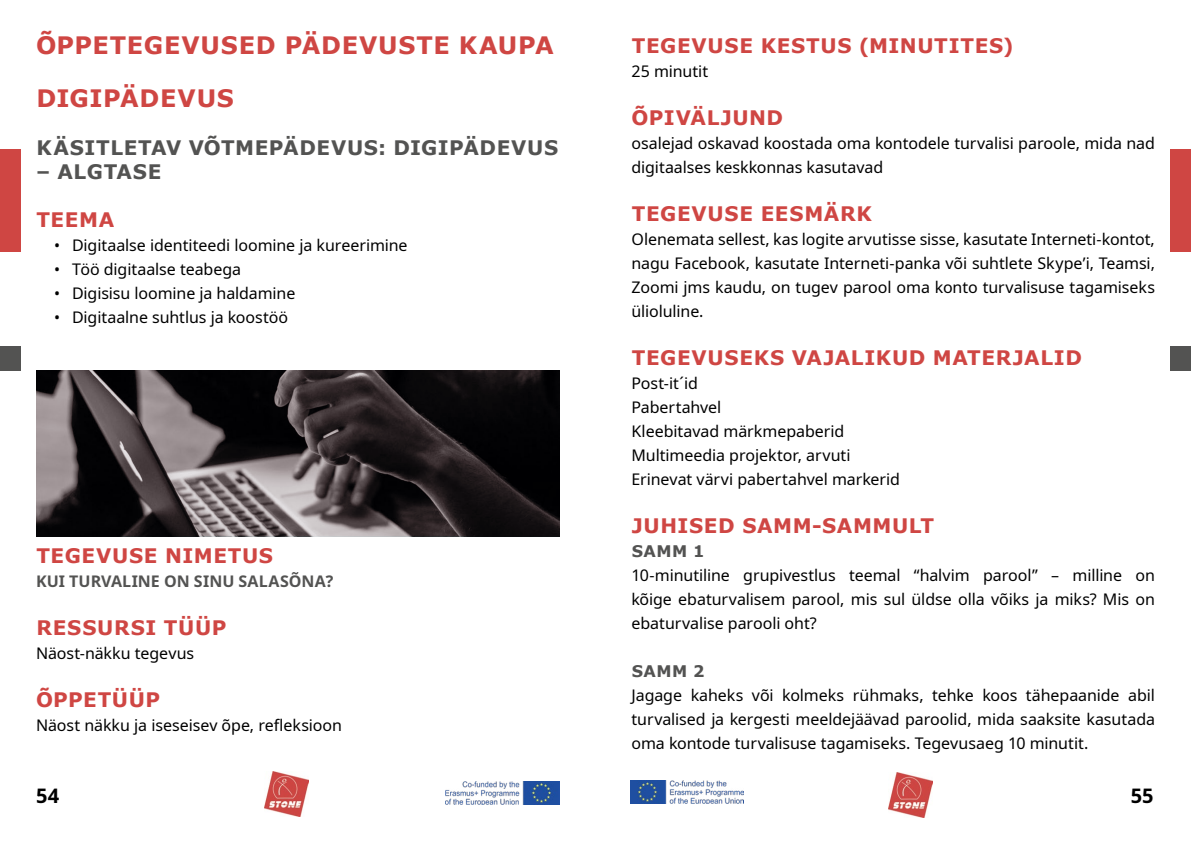
<style>
.page{position:relative;width:1191px;height:842px;background:#fff}
.page>*{position:absolute;margin:0;border:0;box-sizing:border-box;transform-origin:0 0}
.t1{font:700 24px/52.8px "Verdana";letter-spacing:.03em;color:#cf4643}
.t2{font:700 20px "Verdana";letter-spacing:.03em;color:#cf4643}
.t3{font:700 20px "Verdana";letter-spacing:.025em;color:#535352}
.t4{font:700 20px "Noto Sans";color:#000}
.t5{font:16px/24px "Noto Sans";letter-spacing:-.005em;color:#000;text-align:justify}
.t6{font:700 16px "Noto Sans";letter-spacing:.005em;color:#535352}
.t7{font:700 16px "Verdana";letter-spacing:.03em;color:#535352}
</style>
<div class="page">
<img style="left:888px;top:773px;width:44px;height:44px">
<img style="left:264px;top:772px;width:44px;height:44px">
<div style="left:1170px;top:149px;width:21px;height:103px;background:#cf4643"></div>
<div style="left:1170px;top:347px;width:21px;height:24px;background:#535352"></div>
<div style="left:0;top:149px;width:20px;height:103px;background:#cf4643"></div>
<div style="left:0;top:347px;width:20px;height:24px;background:#535352"></div>
<img style="left:630px;top:781px;width:113px;height:23px">
<img style="left:446px;top:782px;width:113px;height:23px">
<svg style="left:36px;top:371px;width:523px;height:165px;background:#3c3638"></svg>
<h1 class="t1" style="left:36px;top:19px;width:519px">ÕPPETEGEVUSED PÄDEVUSTE KAUPA<br>DIGIPÄDEVUS</h1>
<p class="t3" style="left:36px;top:134px;width:523px">KÄSITLETAV VÕTMEPÄDEVUS: DIGIPÄDEVUS</p>
<p class="t3" style="left:36px;top:158px;width:127px">– ALGTASE</p>
<p class="t2" style="left:36px;top:206px;width:79px">TEEMA</p>
<p class="t5" style="left:54px;top:234px;width:355px">• Digitaalse identiteedi loomine ja kureerimine</p>
<p class="t5" style="left:54px;top:258px;width:188px">• Töö digitaalse teabega</p>
<p class="t5" style="left:54px;top:282px;width:243px">• Digisisu loomine ja haldamine</p>
<p class="t5" style="left:54px;top:306px;width:235px">• Digitaalne suhtlus ja koostöö</p>
<p class="t2" style="left:36px;top:542px;width:238px">TEGEVUSE NIMETUS</p>
<p class="t6" style="left:36px;top:570px;width:299px">KUI TURVALINE ON SINU SALASÕNA?</p>
<p class="t2" style="left:36px;top:614px;width:192px">RESSURSI TÜÜP</p>
<p class="t5" style="left:36px;top:642px;width:160px">Näost-näkku tegevus</p>
<p class="t2" style="left:36px;top:686px;width:126px">ÕPPETÜÜP</p>
<p class="t5" style="left:36px;top:714px;width:307px">Näost näkku ja iseseisev õpe, refleksioon</p>
<p class="t2" style="left:632px;top:32px;width:383px">TEGEVUSE KESTUS (MINUTITES)</p>
<p class="t5" style="left:631px;top:60px;width:78px">25 minutit</p>
<p class="t2" style="left:631px;top:104px;width:153px">ÕPIVÄLJUND</p>
<p class="t5" style="left:631px;top:132px;width:525px">osalejad oskavad koostada oma kontodele turvalisi paroole, mida nad digitaalses keskkonnas kasutavad</p>
<p class="t2" style="left:632px;top:200px;width:242px">TEGEVUSE EESMÄRK</p>
<p class="t5" style="left:631px;top:228px;width:525px">Olenemata sellest, kas logite arvutisse sisse, kasutate Interneti-kontot, nagu Facebook, kasutate Interneti-panka või suhtlete Skype’i, Teamsi, Zoomi jms kaudu, on tugev parool oma konto turvalisuse tagamiseks ülioluline.</p>
<p class="t2" style="left:632px;top:344px;width:451px">TEGEVUSEKS VAJALIKUD MATERJALID</p>
<p class="t5" style="left:631px;top:372px;width:270px;text-align:left">Post-it´id<br>Pabertahvel<br>Kleebitavad märkmepaberid<br>Multimeedia projektor, arvuti<br>Erinevat värvi pabertahvel markerid</p>
<p class="t2" style="left:632px;top:512px;width:304px">JUHISED SAMM-SAMMULT</p>
<p class="t7" style="left:632px;top:540px;width:74px">SAMM 1</p>
<p class="t5" style="left:631px;top:564px;width:525px">10-minutiline grupivestlus teemal “halvim parool” – milline on kõige ebaturvalisem parool, mis sul üldse olla võiks ja miks? Mis on ebaturvalise parooli oht?</p>
<p class="t7" style="left:632px;top:660px;width:74px">SAMM 2</p>
<p class="t5" style="left:631px;top:684px;width:525px">Jagage kaheks või kolmeks rühmaks, tehke koos tähepaanide abil turvalised ja kergesti meeldejäävad paroolid, mida saaksite kasutada oma kontode turvalisuse tagamiseks. Tegevusaeg 10 minutit.</p>
<p class="t4" style="left:36px;top:781px;width:25px">54</p>
<p class="t4" style="left:1130px;top:782px;width:24px">55</p>
</div>
